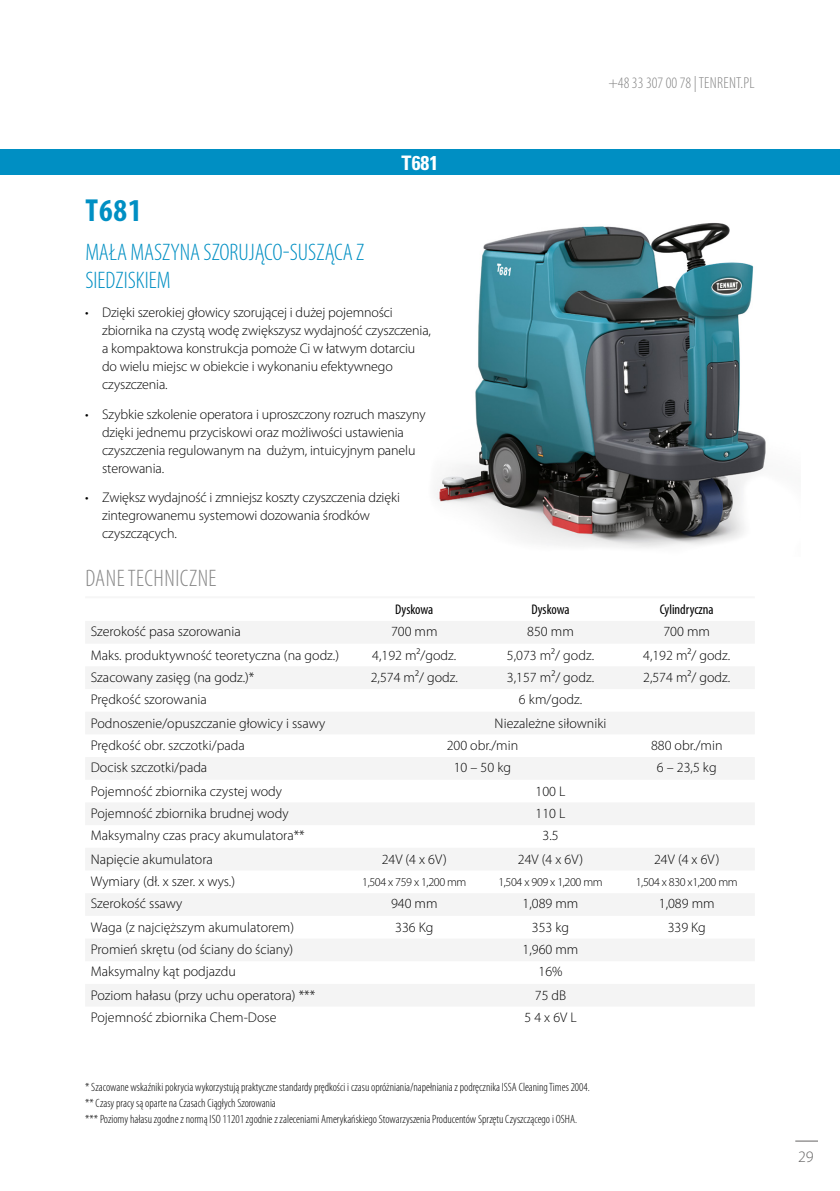
<style>
.page{position:relative;width:840px;height:1191px;background:#fff}
.page>*{position:absolute;margin:0;border:0;box-sizing:border-box;transform-origin:0 0}
.t1{font:700 condensed 32px "Myriad Pro";color:#008fc3}
.t2{font:300 condensed 24px/28px "Myriad Pro";color:#008fc3}
.t3{font:300 condensed 24px "Myriad Pro";letter-spacing:.02em;color:#878787}
.t4{font:700 condensed 20px "Univers";color:#fff}
.t5{font:300 condensed 16px "Myriad Pro";letter-spacing:.02em;color:#878787}
.t6{font:300 16px "Myriad Pro";color:#646363}
.t7{font:300 14px/18px "Myriad Pro";color:#000}
.t8{font:condensed 14px "Myriad Pro";color:#000}
.t9{font:300 condensed 12px/16px "Myriad Pro";color:#000}
.t10{font:300 12px "Myriad Pro";letter-spacing:-.03em;color:#000}
</style>
<div class="page">
<svg style="left:795px;top:1140px;width:22px;height:1px"></svg>
<img style="left:436px;top:222px;width:330px;height:326px">
<div style="left:0;top:149px;width:839px;height:26px;background:#008fc3"></div>
<svg style="left:86px;top:621px;width:668px;height:385px;fill:#f4f4f4"></svg>
<hr style="left:85px;top:596px;width:669px;height:2px;background:#f6f6f6">
<h3 class="t4" style="left:401px;top:150px;width:38px">T681</h3>
<h1 class="t1" style="left:85px;top:190px;width:58px">T681</h1>
<h2 class="t2" style="left:85px;top:239px;width:280px">MAŁA MASZYNA SZORUJĄCO-SUSZĄCA Z<br>SIEDZISKIEM</h2>
<p class="t7" style="left:102px;top:303px;width:330px;text-indent:-17px">• Dzięki szerokiej głowicy szorującej i dużej pojemności zbiornika na czystą wodę zwiększysz wydajność czyszczenia, a kompaktowa konstrukcja pomoże Ci w łatwym dotarciu do wielu miejsc w obiekcie i wykonaniu efektywnego czyszczenia.</p>
<p class="t7" style="left:102px;top:405px;width:325px;text-indent:-17px">• Szybkie szkolenie operatora i uproszczony rozruch maszyny dzięki jednemu przyciskowi oraz możliwości ustawienia czyszczenia regulowanym na dużym, intuicyjnym panelu sterowania.</p>
<p class="t7" style="left:102px;top:488px;width:299px;text-indent:-17px">• Zwiększ wydajność i zmniejsz koszty czyszczenia dzięki zintegrowanemu systemowi dozowania środków czyszczących.</p>
<h2 class="t3" style="left:85px;top:565px;width:133px">DANE TECHNICZNE</h2>
<p class="t5" style="left:608px;top:74px;width:148px">+48 33 307 00 78 | TENRENT.PL</p>
<p class="t8" style="left:395px;top:601px;width:40px">Dyskowa</p>
<p class="t8" style="left:531px;top:601px;width:40px">Dyskowa</p>
<p class="t8" style="left:659px;top:601px;width:55px">Cylindryczna</p>
<p class="t7" style="left:91px;top:622px;width:151px">Szerokość pasa szorowania</p>
<p class="t7" style="left:391px;top:622px;width:48px">700 mm</p>
<p class="t7" style="left:527px;top:622px;width:48px">850 mm</p>
<p class="t7" style="left:663px;top:622px;width:48px">700 mm</p>
<p class="t7" style="left:91px;top:646px;width:250px">Maks. produktywność teoretyczna (na godz.)</p>
<p class="t7" style="left:372px;top:646px;width:85px">4,192 m²/godz.</p>
<p class="t7" style="left:506px;top:646px;width:89px">5,073 m²/ godz.</p>
<p class="t7" style="left:642px;top:646px;width:89px">4,192 m²/ godz.</p>
<p class="t7" style="left:91px;top:668px;width:165px">Szacowany zasięg (na godz.)*</p>
<p class="t7" style="left:370px;top:668px;width:89px">2,574 m²/ godz.</p>
<p class="t7" style="left:506px;top:668px;width:89px">3,157 m²/ godz.</p>
<p class="t7" style="left:642px;top:668px;width:89px">2,574 m²/ godz.</p>
<p class="t7" style="left:91px;top:690px;width:117px">Prędkość szorowania</p>
<p class="t7" style="left:518px;top:690px;width:65px">6 km/godz.</p>
<p class="t7" style="left:91px;top:714px;width:236px">Podnoszenie/opuszczanie głowicy i ssawy</p>
<p class="t7" style="left:494px;top:714px;width:113px">Niezależne siłowniki</p>
<p class="t7" style="left:91px;top:736px;width:155px">Prędkość obr. szczotki/pada</p>
<p class="t7" style="left:446px;top:736px;width:73px">200 obr./min</p>
<p class="t7" style="left:650px;top:736px;width:73px">880 obr./min</p>
<p class="t7" style="left:91px;top:758px;width:118px">Docisk szczotki/pada</p>
<p class="t7" style="left:453px;top:758px;width:59px">10 – 50 kg</p>
<p class="t7" style="left:656px;top:758px;width:61px">6 – 23,5 kg</p>
<p class="t7" style="left:91px;top:782px;width:193px">Pojemność zbiornika czystej wody</p>
<p class="t7" style="left:535px;top:782px;width:31px">100 L</p>
<p class="t7" style="left:91px;top:804px;width:199px">Pojemność zbiornika brudnej wody</p>
<p class="t7" style="left:535px;top:804px;width:31px">110 L</p>
<p class="t7" style="left:91px;top:826px;width:215px">Maksymalny czas pracy akumulatora**</p>
<p class="t7" style="left:542px;top:826px;width:18px">3.5</p>
<p class="t7" style="left:91px;top:850px;width:123px">Napięcie akumulatora</p>
<p class="t7" style="left:381px;top:850px;width:67px">24V (4 x 6V)</p>
<p class="t7" style="left:517px;top:850px;width:67px">24V (4 x 6V)</p>
<p class="t7" style="left:653px;top:850px;width:67px">24V (4 x 6V)</p>
<p class="t7" style="left:91px;top:872px;width:146px">Wymiary (dł. x szer. x wys.)</p>
<p class="t10" style="left:362px;top:875px;width:106px">1,504 x 759 x 1,200 mm</p>
<p class="t10" style="left:498px;top:875px;width:106px">1,504 x 909 x 1,200 mm</p>
<p class="t10" style="left:635px;top:875px;width:103px">1,504 x 830 x1,200 mm</p>
<p class="t7" style="left:91px;top:894px;width:93px">Szerokość ssawy</p>
<p class="t7" style="left:391px;top:894px;width:48px">940 mm</p>
<p class="t7" style="left:522px;top:894px;width:57px">1,089 mm</p>
<p class="t7" style="left:658px;top:894px;width:57px">1,089 mm</p>
<p class="t7" style="left:91px;top:918px;width:205px">Waga (z najcięższym akumulatorem)</p>
<p class="t7" style="left:395px;top:918px;width:40px">336 Kg</p>
<p class="t7" style="left:531px;top:918px;width:39px">353 kg</p>
<p class="t7" style="left:667px;top:918px;width:40px">339 Kg</p>
<p class="t7" style="left:91px;top:940px;width:204px">Promień skrętu (od ściany do ściany)</p>
<p class="t7" style="left:522px;top:940px;width:57px">1,960 mm</p>
<p class="t7" style="left:91px;top:962px;width:146px">Maksymalny kąt podjazdu</p>
<p class="t7" style="left:538px;top:962px;width:25px">16%</p>
<p class="t7" style="left:91px;top:986px;width:226px">Poziom hałasu (przy uchu operatora) ***</p>
<p class="t7" style="left:534px;top:986px;width:33px">75 dB</p>
<p class="t7" style="left:91px;top:1008px;width:187px">Pojemność zbiornika Chem-Dose</p>
<p class="t7" style="left:524px;top:1008px;width:54px">5 4 x 6V L</p>
<p class="t9" style="left:85px;top:1079px;width:506px">* Szacowane wskaźniki pokrycia wykorzystują praktyczne standardy prędkości i czasu opróżniania/napełniania z podręcznika ISSA Cleaning Times 2004. ** Czasy pracy są oparte na Czasach Ciągłych Szorowania<br>*** Poziomy hałasu zgodne z normą ISO 11201 zgodnie z zaleceniami Amerykańskiego Stowarzyszenia Producentów Sprzętu Czyszczącego i OSHA.</p>
<p class="t6" style="left:797px;top:1147px;width:17px">29</p>
</div>
